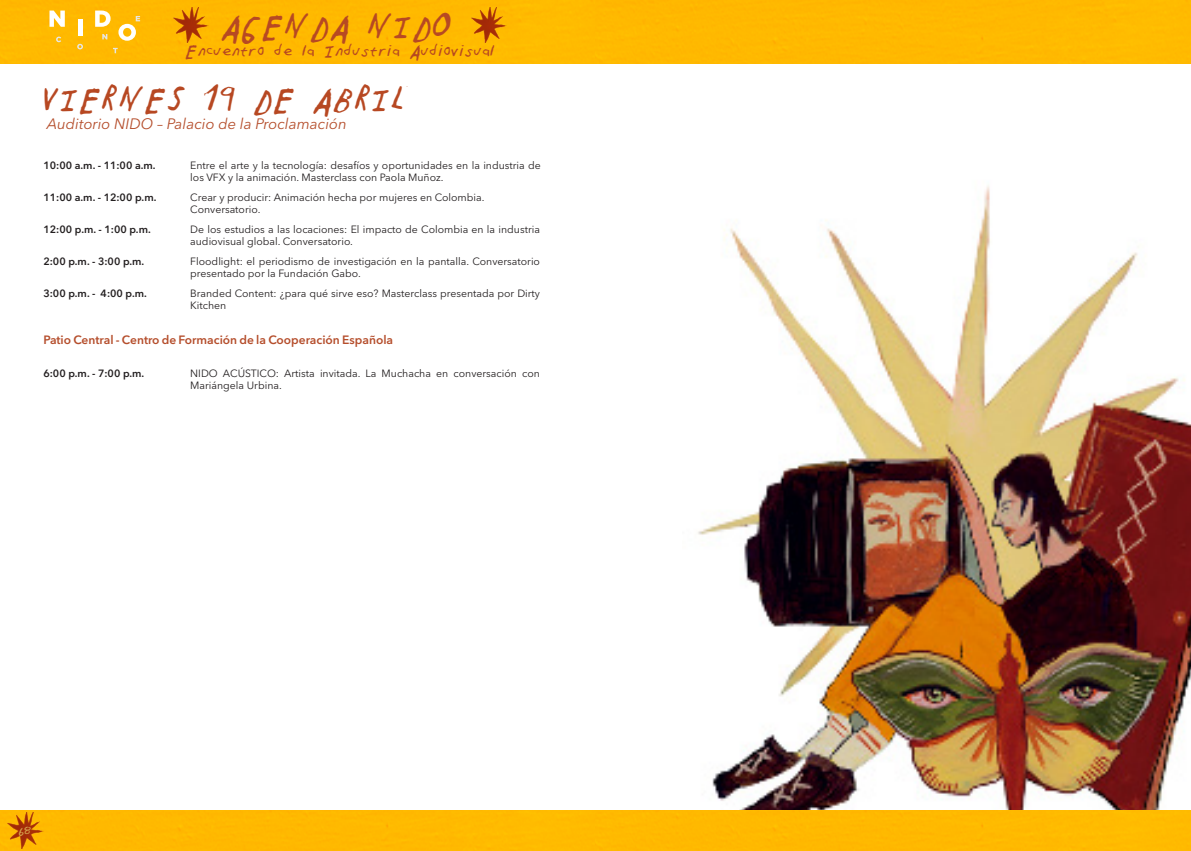
<style>
.page{position:relative;width:1191px;height:851px;background:#fff}
.page>*{position:absolute;margin:0;border:0;box-sizing:border-box;transform-origin:0 0}
.t1{font:30px "Fiebre Numbers";color:#b74822}
.t2{font:30px "Fiebre Numbers";color:#b74923}
.t3{font:16.5px "Fiebre Numbers";color:#b74821}
.t4{font:italic 15px "Avenir Next LT Pro";color:#b54e2c}
.t5{font:600 12px "Avenir Next LT Pro";color:#b54e2c}
.t6{font:10.5px/12px "Avenir Next LT Pro";color:#231f20}
.t7{font:600 10.5px "Avenir Next LT Pro";color:#231f20}
.t8{font:10.5px "Fiebre Numbers";color:#d5a34d}
</style>
<div class="page">
<div style="left:0;top:0;width:595px;height:64px;background:#ffb900"></div>
<img style="left:174px;top:7px;width:34px;height:35px">
<img style="left:472px;top:7px;width:34px;height:35px">
<div style="left:0;top:810px;width:595px;height:40px;background:#ffb900"></div>
<img style="left:7px;top:812px;width:36px;height:36px">
<svg style="left:49px;top:11px;width:16px;height:16px"></svg>
<hr style="left:78px;top:20px;width:4px;height:16px;background:#fff">
<svg style="left:95px;top:11px;width:16px;height:16px"></svg>
<svg style="left:56px;top:37px;width:5px;height:5px"></svg>
<svg style="left:77px;top:44px;width:6px;height:5px"></svg>
<svg style="left:102px;top:34px;width:5px;height:5px"></svg>
<svg style="left:113px;top:48px;width:5px;height:5px"></svg>
<svg style="left:118px;top:16px;width:22px;height:25px"></svg>
<img style="left:698px;top:185px;width:493px;height:625px">
<div style="left:595px;top:0;width:596px;height:64px;background:#ffb900"></div>
<div style="left:595px;top:810px;width:596px;height:40px;background:#ffb900"></div>
<p class="t2" style="left:220px;top:8px;width:233px">AGENDA NIDO</p>
<p class="t3" style="left:185px;top:41px;width:311px">Encuentro de la Industria Audiovisual</p>
<p class="t1" style="left:43px;top:81px;width:367px">VIERNES 19 DE ABRIL</p>
<p class="t4" style="left:47px;top:114px;width:301px">Auditorio NIDO – Palacio de la Proclamación</p>
<p class="t6" style="left:190px;top:159px;width:352px">Entre el arte y la tecnología: desafíos y oportunidades en la industria de los VFX y la animación. Masterclass con Paola Muñoz.</p>
<p class="t7" style="left:43px;top:159px;width:114px">10:00 a.m. - 11:00 a.m.</p>
<p class="t7" style="left:43px;top:191px;width:114px">11:00 a.m. - 12:00 p.m.</p>
<p class="t6" style="left:190px;top:191px;width:296px">Crear y producir: Animación hecha por mujeres en Colombia.</p>
<p class="t6" style="left:190px;top:203px;width:72px">Conversatorio.</p>
<p class="t7" style="left:43px;top:223px;width:109px">12:00 p.m. - 1:00 p.m.</p>
<p class="t6" style="left:190px;top:223px;width:351px">De los estudios a las locaciones: El impacto de Colombia en la industria audiovisual global. Conversatorio.</p>
<p class="t7" style="left:43px;top:255px;width:102px">2:00 p.m. - 3:00 p.m.</p>
<p class="t6" style="left:190px;top:255px;width:351px">Floodlight: el periodismo de investigación en la pantalla. Conversatorio presentado por la Fundación Gabo.</p>
<p class="t7" style="left:43px;top:286px;width:105px">3:00 p.m. - 4:00 p.m.</p>
<p class="t6" style="left:190px;top:287px;width:351px">Branded Content: ¿para qué sirve eso? Masterclass presentada por Dirty<br>Kitchen</p>
<p class="t5" style="left:43px;top:332px;width:351px">Patio Central - Centro de Formación de la Cooperación Española</p>
<p class="t7" style="left:43px;top:366px;width:102px">6:00 p.m. - 7:00 p.m.</p>
<p class="t6" style="left:190px;top:367px;width:351px">NIDO ACÚSTICO: Artista invitada. La Muchacha en conversación con<br>Mariángela Urbina.</p>
<p class="t8" style="left:19px;top:824px;width:14px">68</p>
</div>
